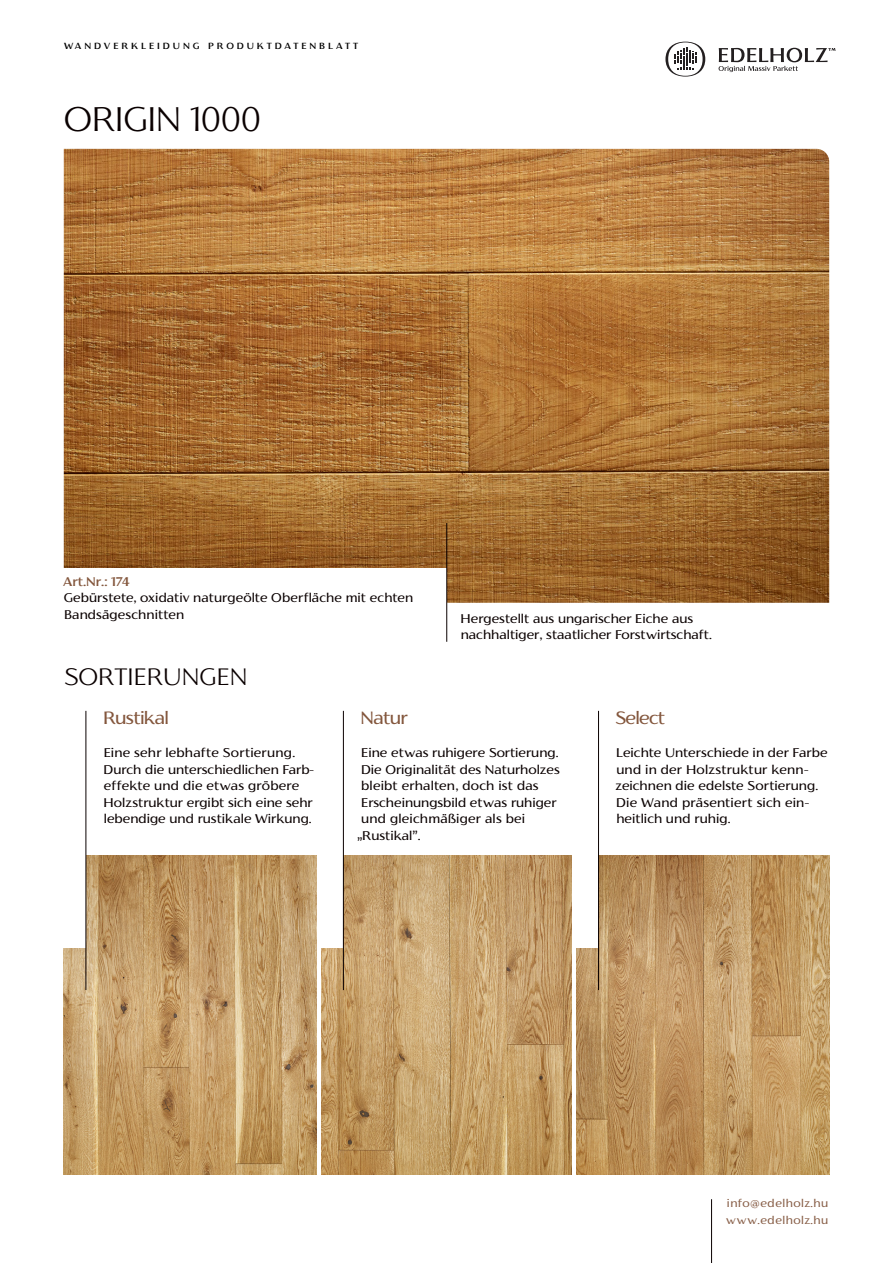
<style>
.page{position:relative;width:893px;height:1263px;background:#fff}
.page>*{position:absolute;margin:0;border:0;box-sizing:border-box;transform-origin:0 0}
.t1{font:300 34.5px "Florentia";letter-spacing:-.01em;color:#0a0000}
.t2{font:300 24px "Florentia";color:#0a0000}
.t3{font:18px "Florentia";letter-spacing:-.04em;color:#83563c}
.t4{font:12.75px/16.5px "Florentia";color:#0a0000}
.t5{font:500 12.75px "Florentia";color:#83563c}
.t6{font:11.25px/17px "Florentia";letter-spacing:.04em;color:#885f48}
.t7{font:500 9px "Florentia";letter-spacing:.325em;color:#000}
</style>
<div class="page">
<hr style="left:711px;top:1199px;width:1px;height:64px;background:#0a0000">
<svg style="left:665px;top:42px;width:40px;height:35px"></svg>
<svg style="left:719px;top:48px;width:117px;height:24px"></svg>
<img style="left:64px;top:149px;width:765px;height:454px">
<div style="left:60px;top:569px;width:387px;height:38px;background:#fff"></div>
<hr style="left:446px;top:523px;width:1px;height:119px;background:#0a0000">
<img style="left:322px;top:855px;width:249px;height:319px">
<img style="left:64px;top:855px;width:252px;height:319px">
<img style="left:577px;top:855px;width:252px;height:319px">
<div style="left:317px;top:851px;width:26px;height:96px;background:#fff"></div>
<div style="left:60px;top:851px;width:26px;height:96px;background:#fff"></div>
<div style="left:573px;top:851px;width:25px;height:96px;background:#fff"></div>
<hr style="left:343px;top:711px;width:1px;height:279px;background:#0a0000">
<hr style="left:86px;top:711px;width:1px;height:279px;background:#0a0000">
<hr style="left:598px;top:711px;width:1px;height:279px;background:#0a0000">
<p class="t7" style="left:64px;top:40px;width:296px">WANDVERKLEIDUNG PRODUKTDATENBLATT</p>
<h1 class="t1" style="left:64px;top:98px;width:199px">ORIGIN 1000</h1>
<p class="t5" style="left:63px;top:573px;width:68px">Art.Nr.: 174</p>
<p class="t4" style="left:64px;top:590px;width:351px">Gebürstete, oxidativ naturgeölte Oberfläche mit echten<br>Bandsägeschnitten</p>
<h2 class="t2" style="left:64px;top:662px;width:185px">SORTIERUNGEN</h2>
<p class="t4" style="left:461px;top:610px;width:253px">Hergestellt aus ungarischer Eiche aus nachhaltiger, staatlicher Forstwirtschaft.</p>
<h3 class="t3" style="left:103px;top:707px;width:67px">Rustikal</h3>
<p class="t4" style="left:104px;top:745px;width:212px">Eine sehr lebhafte Sortierung.<br>Durch die unterschiedlichen Farb&shy;effekte und die etwas gröbere Holzstruktur ergibt sich eine sehr lebendige und rustikale Wirkung.</p>
<h3 class="t3" style="left:361px;top:707px;width:49px">Natur</h3>
<p class="t4" style="left:361px;top:745px;width:199px">Eine etwas ruhigere Sortierung.</p>
<p class="t4" style="left:361px;top:761px;width:200px">Die Originalität des Naturholzes</p>
<p class="t4" style="left:361px;top:778px;width:179px">bleibt erhalten, doch ist das</p>
<p class="t4" style="left:361px;top:794px;width:197px">Erscheinungsbild etwas ruhiger</p>
<p class="t4" style="left:361px;top:811px;width:165px">und gleichmäßiger als bei</p>
<p class="t4" style="left:357px;top:827px;width:65px">„Rustikal”.</p>
<h3 class="t3" style="left:615px;top:707px;width:52px">Select</h3>
<p class="t4" style="left:616px;top:745px;width:214px">Leichte Unterschiede in der Farbe und in der Holzstruktur kenn&shy;zeichnen die edelste Sortierung.<br>Die Wand präsentiert sich ein&shy;heitlich und ruhig.</p>
<p class="t6" style="left:726px;top:1195px;width:104px">info@edelholz.hu www.edelholz.hu</p>
</div>
